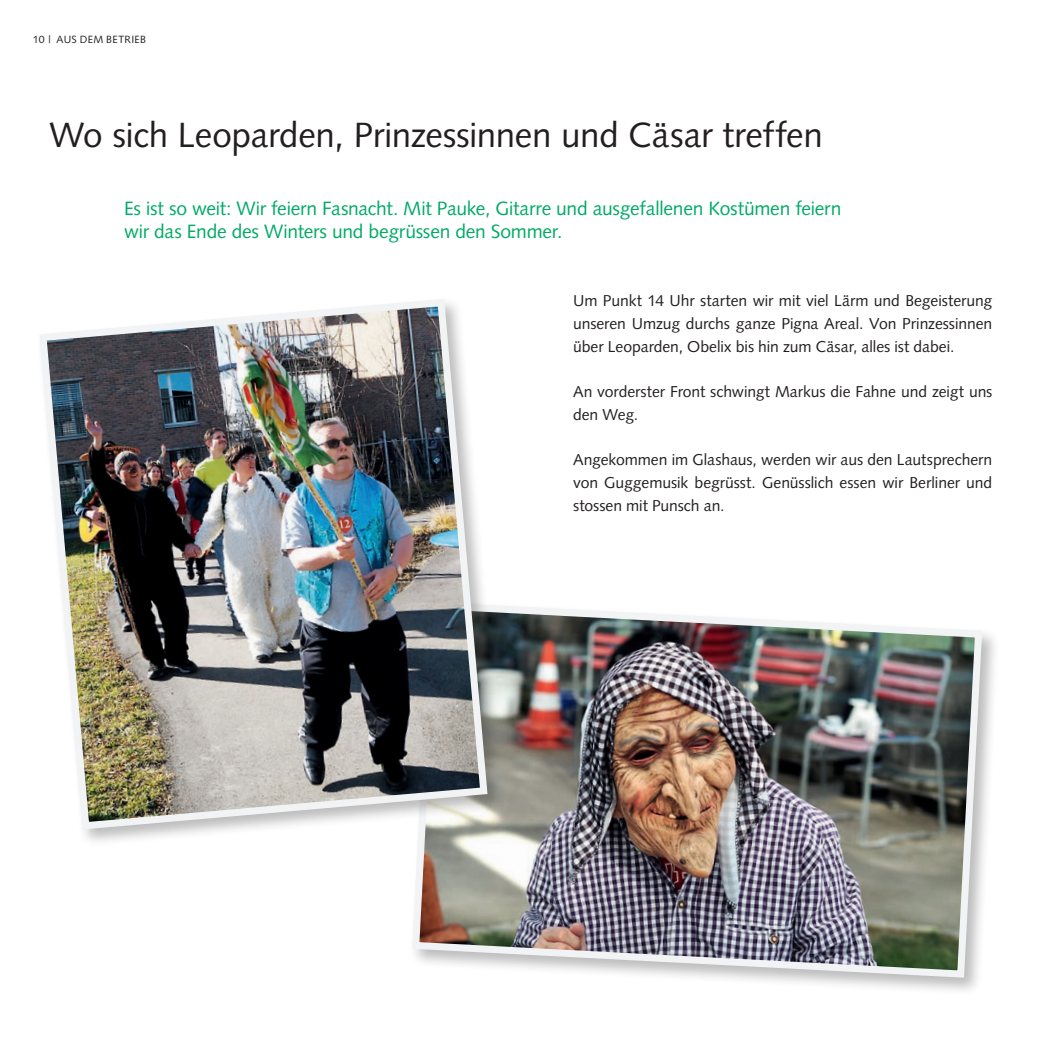
<style>
.page{position:relative;width:1042px;height:1042px;background:#fff}
.page>*{position:absolute;margin:0;border:0;box-sizing:border-box;transform-origin:0 0}
.t1{font:35px "Syntax LT Std";letter-spacing:-.01em;color:#231f20}
.t2{font:19.25px/22.8px "Syntax LT Std";letter-spacing:-.015em;color:#00ab66}
.t3{font:15.75px/22.8px "Syntax LT Std";letter-spacing:-.005em;color:#231f20;text-align:justify}
.t4{font:10.5px "Syntax LT Std";letter-spacing:.035em;color:#231f20}
</style>
<div class="page">
<div style="left:409px;top:599px;width:591px;height:397px;background:#231f20;opacity:.3"></div>
<img style="left:409px;top:599px;width:577px;height:382px">
<div style="left:36px;top:296px;width:469px;height:551px;background:#231f20;opacity:.3"></div>
<img style="left:36px;top:296px;width:455px;height:537px">
<p class="t4" style="left:33px;top:33px;width:115px">10 | AUS DEM BETRIEB</p>
<h1 class="t1" style="left:50px;top:114px;width:775px">Wo sich Leoparden, Prinzessinnen und Cäsar treffen</h1>
<p class="t2" style="left:124px;top:197px;width:719px">Es ist so weit: Wir feiern Fasnacht. Mit Pauke, Gitarre und ausgefallenen Kostümen feiern wir das Ende des Winters und begrüssen den Sommer.</p>
<p class="t3" style="left:573px;top:289px;width:421px">Um Punkt 14 Uhr starten wir mit viel Lärm und Begeisterung unseren Umzug durchs ganze Pigna Areal. Von Prinzessinnen über Leoparden, Obelix bis hin zum Cäsar, alles ist dabei.</p>
<p class="t3" style="left:573px;top:380px;width:421px">An vorderster Front schwingt Markus die Fahne und zeigt uns den Weg.</p>
<p class="t3" style="left:573px;top:448px;width:421px">Angekommen im Glashaus, werden wir aus den Lautsprechern von Guggemusik begrüsst. Genüsslich essen wir Berliner und stossen mit Punsch an.</p>
</div>
